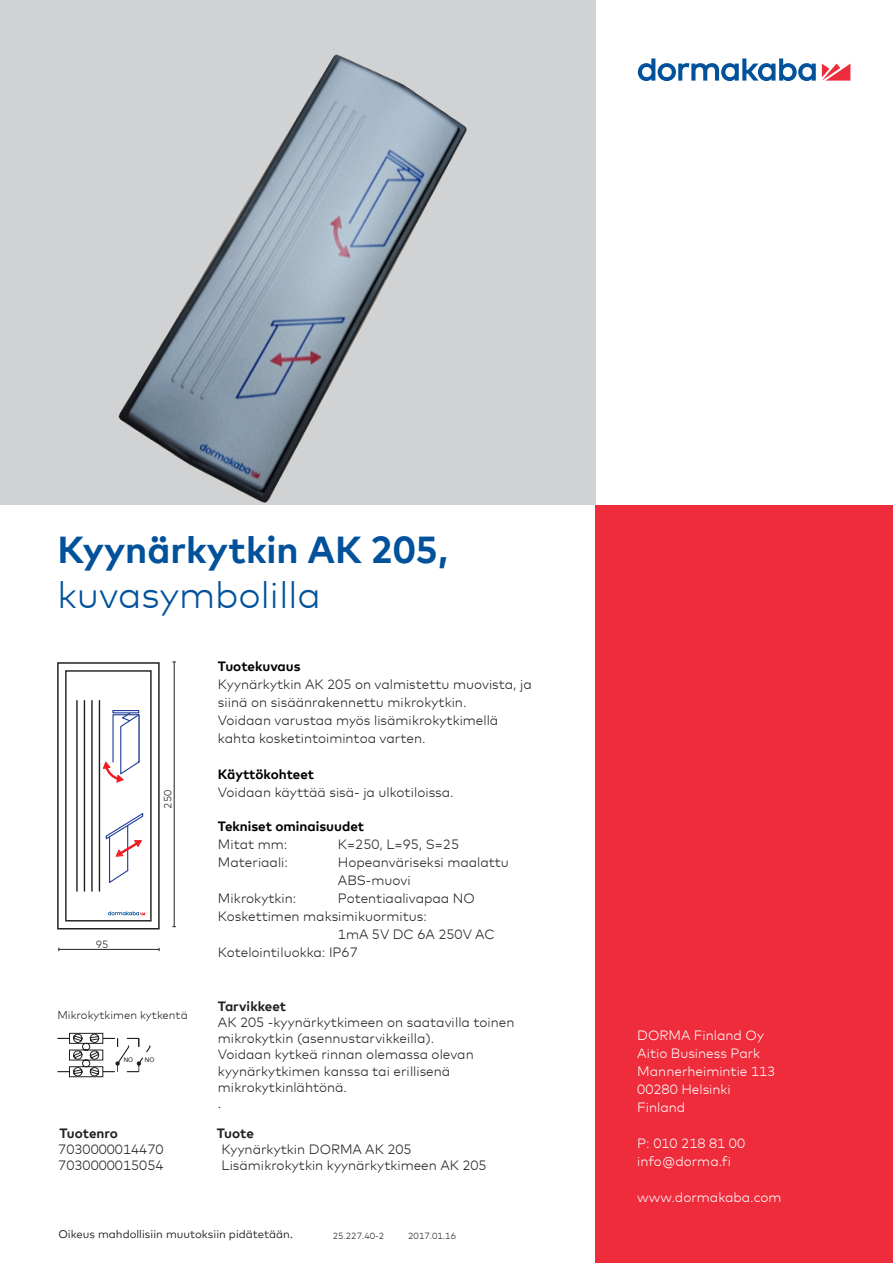
<style>
.page{position:relative;width:893px;height:1263px;background:#fff}
.page>*{position:absolute;margin:0;border:0;box-sizing:border-box;transform-origin:0 0}
.Title_blue_25pt_30pt{font:700 37.5px "Mark Offc";color:#01519b}
.Title_blue_25pt_30pt-2{font:300 37.5px "Mark Offc";color:#01519b}
.Body_text_blk{font:300 13.5px/16.2px "Mark Offc";color:#231f20}
.Body_text_wht{font:300 13.5px/18px "Mark Offc";color:#231f20}
.Descriptor_bold_ligh{font:300 13.5px/18px "Mark Offc";color:#fff}
.Tab_Head_left_light{font:300 13.5px "Mark Offc";color:#231f20}
.Paragraph_Title_6_bl{font:700 13.5px "Mark Offc";color:#231f20}
.Body_text_wht-2{font:700 13.5px "Mark Offc";color:#000}
.Body_text_blk-2{font:700 13.5px "Mark Offc";letter-spacing:-.005em;color:#000}
.Paragraph_title_wht{font:700 13.5px "Mark Offc";color:#000}
.t1{font:11.25px "Mark Offc";color:#231f20}
.Tab_Head_left_light-2{font:300 11.25px "Mark Offc";color:#231f20}
.Tab_Head_left_light-3{font:300 10.5px "Mark Offc";color:#231f20}
.t2{font:9.45px "Trade Gothic LT Std";color:#231f20}
.Tab_Head_left_light-4{font:300 9px "Mark Offc";color:#231f20}
.t3{font:6.3px "Arial";color:#231f20}
</style>
<div class="page">
<div style="left:0;top:0;width:595px;height:505px;background:#d1d2d4"></div>
<img style="left:118px;top:54px;width:349px;height:449px">
<svg style="left:57px;top:1032px;width:94px;height:45px"></svg>
<div style="left:57px;top:662px;width:103px;height:267px;border:2px solid #231f20"></div>
<div style="left:65px;top:670px;width:87px;height:251px;background:#fff;border:1px solid #231f20"></div>
<hr style="left:99px;top:700px;width:1px;height:191px;background:#231f20">
<hr style="left:91px;top:700px;width:2px;height:191px;background:#231f20">
<hr style="left:84px;top:700px;width:1px;height:191px;background:#231f20">
<hr style="left:76px;top:700px;width:2px;height:191px;background:#231f20">
<svg style="left:108px;top:911px;width:37px;height:4px"></svg>
<svg style="left:103px;top:710px;width:37px;height:73px"></svg>
<svg style="left:105px;top:813px;width:39px;height:70px"></svg>
<hr style="left:174px;top:662px;width:1px;height:265px;background:#231f20">
<hr style="left:59px;top:949px;width:100px;height:1px;background:#231f20">
<svg style="left:822px;top:64px;width:28px;height:17px"></svg>
<svg style="left:638px;top:58px;width:178px;height:23px"></svg>
<div style="left:595px;top:505px;width:298px;height:758px;background:#ee2c3b"></div>
<p class="Title_blue_25pt_30pt" style="left:57px;top:525px;width:392px">Kyynärkytkin AK 205,</p>
<p class="Title_blue_25pt_30pt-2" style="left:57px;top:572px;width:265px">kuvasymbolilla</p>
<p class="Tab_Head_left_light-3" style="left:96px;top:938px;width:14px">95</p>
<p class="Tab_Head_left_light-3" style="left:162px;top:808px;width:20px;rotate:-90deg">250</p>
<p class="Tab_Head_left_light-2" style="left:57px;top:1008px;width:132px">Mikrokytkimen kytkentä</p>
<p class="t2" style="left:68px;top:1011px;width:73px">Tilkopling brytere</p>
<p class="t3" style="left:124px;top:1055px;width:11px">NO</p>
<p class="t3" style="left:145px;top:1055px;width:11px">NO</p>
<p class="Paragraph_title_wht" style="left:218px;top:657px;width:84px">Tuotekuvaus</p>
<p class="Body_text_blk" style="left:218px;top:675px;width:315px;line-height:18px">Kyynärkytkin AK 205 on valmistettu muovista, ja siinä on sisäänrakennettu mikrokytkin.</p>
<p class="Body_text_blk" style="left:218px;top:711px;width:282px;line-height:18px">Voidaan varustaa myös lisämikrokytkimellä kahta kosketintoimintoa varten.</p>
<p class="Body_text_blk-2" style="left:218px;top:765px;width:98px">Käyttökohteet</p>
<p class="Body_text_wht" style="left:218px;top:783px;width:237px">Voidaan käyttää sisä- ja ulkotiloissa.</p>
<p class="Body_text_wht-2" style="left:218px;top:817px;width:148px">Tekniset ominaisuudet</p>
<p class="Body_text_wht" style="left:218px;top:835px;width:71px">Mitat mm:</p>
<p class="Body_text_wht" style="left:338px;top:835px;width:123px">K=250, L=95, S=25</p>
<p class="Body_text_wht" style="left:218px;top:853px;width:72px">Materiaali:</p>
<p class="Body_text_wht" style="left:338px;top:853px;width:172px">Hopeanväriseksi maalattu<br>ABS-muovi</p>
<p class="Body_text_wht" style="left:218px;top:889px;width:80px">Mikrokytkin:</p>
<p class="Body_text_wht" style="left:338px;top:889px;width:138px">Potentiaalivapaa NO</p>
<p class="Body_text_wht" style="left:338px;top:907px;width:158px;text-indent:-120px">Koskettimen maksimikuormitus:<br>1mA 5V DC 6A 250V AC</p>
<p class="Body_text_wht" style="left:218px;top:943px;width:141px">Kotelointiluokka: IP67</p>
<p class="Paragraph_Title_6_bl" style="left:218px;top:997px;width:70px">Tarvikkeet</p>
<p class="Body_text_blk" style="left:218px;top:1014px;width:298px">AK 205 -kyynärkytkimeen on saatavilla toinen mikrokytkin (asennustarvikkeilla).</p>
<p class="Body_text_blk" style="left:218px;top:1046px;width:257px">Voidaan kytkeä rinnan olemassa olevan kyynärkytkimen kanssa tai erillisenä mikrokytkinlähtönä.</p>
<p class="Body_text_blk" style="left:218px;top:1095px;width:5px">.</p>
<p class="Paragraph_Title_6_bl" style="left:59px;top:1124px;width:60px">Tuotenro</p>
<p class="Paragraph_Title_6_bl" style="left:217px;top:1124px;width:39px">Tuote</p>
<p class="Tab_Head_left_light" style="left:58px;top:1141px;width:107px">7030000014470</p>
<p class="Tab_Head_left_light" style="left:222px;top:1141px;width:192px">Kyynärkytkin DORMA AK 205</p>
<p class="Tab_Head_left_light" style="left:58px;top:1157px;width:107px">7030000015054</p>
<p class="Tab_Head_left_light" style="left:222px;top:1157px;width:267px">Lisämikrokytkin kyynärkytkimeen AK 205</p>
<p class="t1" style="left:58px;top:1227px;width:236px">Oikeus mahdollisiin muutoksiin pidätetään.</p>
<p class="Tab_Head_left_light-4" style="left:333px;top:1231px;width:53px">25.227.40-2</p>
<p class="Tab_Head_left_light-4" style="left:408px;top:1231px;width:49px">2017.01.16</p>
<p class="Descriptor_bold_ligh" style="left:637px;top:1026px;width:128px">DORMA Finland Oy<br>Aitio Business Park</p>
<p class="Descriptor_bold_ligh" style="left:637px;top:1062px;width:140px">Mannerheimintie 113</p>
<p class="Descriptor_bold_ligh" style="left:637px;top:1080px;width:95px">00280 Helsinki<br>Finland</p>
<p class="Descriptor_bold_ligh" style="left:637px;top:1134px;width:109px">P: 010 218 81 00</p>
<p class="Descriptor_bold_ligh" style="left:637px;top:1152px;width:95px">info@dorma.fi</p>
<p class="Descriptor_bold_ligh" style="left:637px;top:1188px;width:146px">www.dormakaba.com</p>
</div>
